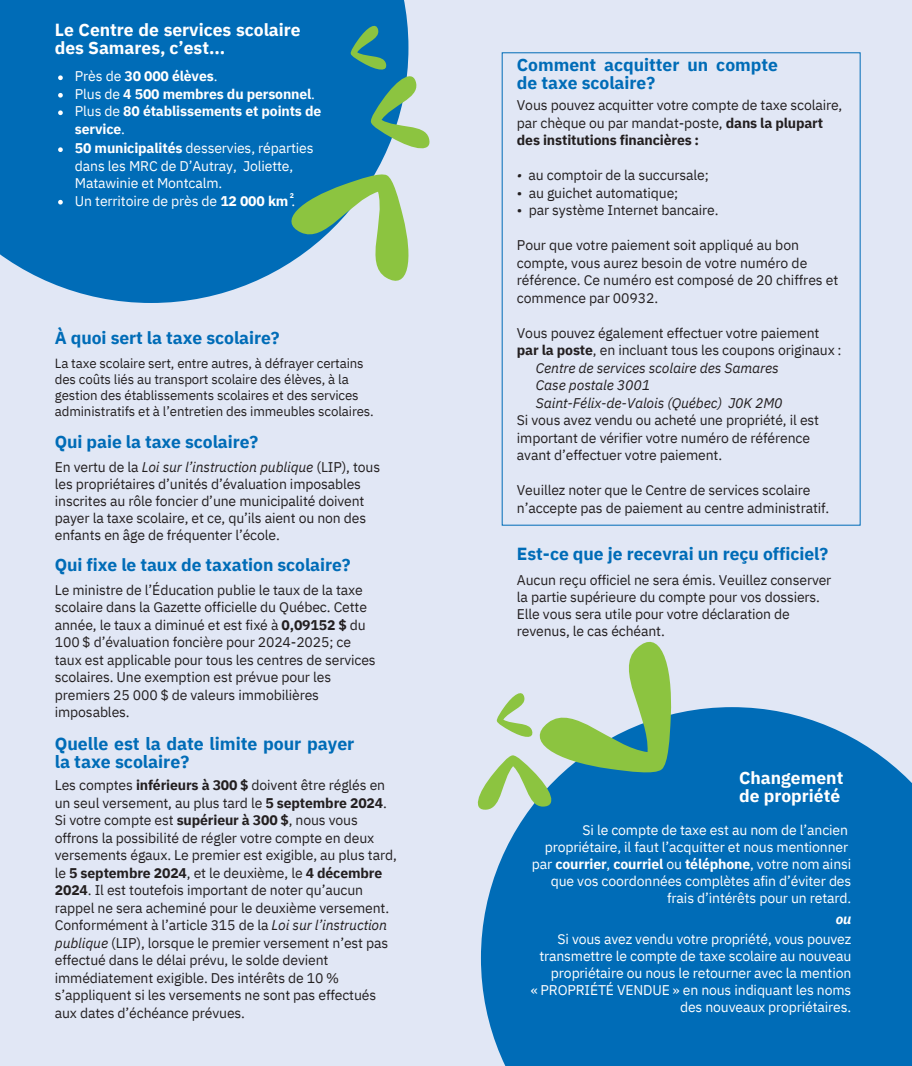
<style>
.page{position:relative;width:912px;height:1066px;background:#fff}
.page>*{position:absolute;margin:0;border:0;box-sizing:border-box;transform-origin:0 0}
.t1{font:700 17.68px/18.6px "IBM Plex Sans";letter-spacing:-.005em;color:#006cb7}
.t2{font:700 17.5px/18.4px "IBM Plex Sans";letter-spacing:-.005em;color:#006cb7}
.t3{font:700 17.5px/18.4px "IBM Plex Sans";color:#fff}
.t4{font:14px/17.5px "IBM Plex Sans";letter-spacing:-.01em;color:#231f20}
.t5{font:14px/17.2px "IBM Plex Sans";letter-spacing:-.01em;color:#fff;text-align:right}
.t6{font:700 14px/17.5px "IBM Plex Sans";letter-spacing:-.01em;color:#fff}
.t7{font:italic 14px "IBM Plex Sans";letter-spacing:-.01em;color:#231f20}
.t8{font:13.3px/16.1px "IBM Plex Sans";letter-spacing:-.01em;color:#231f20}
.t9{font:700 7px "IBM Plex Sans";color:#fff}
.s1{font-weight:400}
.s2{font-weight:700}
.s3{font-style:italic}
.s4{font-weight:700;font-style:italic}
</style>
<div class="page">
<div style="left:0;top:0;width:911px;height:1066px;background:#e1e7f5"></div>
<div style="left:0;top:0;width:407px;height:303px;background:#006cb7"></div>
<div style="left:481px;top:707px;width:430px;height:359px;background:#006cb7"></div>
<svg style="left:278px;top:172px;width:131px;height:119px"></svg>
<svg style="left:350px;top:21px;width:80px;height:131px"></svg>
<svg style="left:477px;top:641px;width:196px;height:170px"></svg>
<svg style="left:58px;top:75px;width:5px;height:5px"></svg>
<svg style="left:58px;top:93px;width:5px;height:5px"></svg>
<svg style="left:58px;top:110px;width:5px;height:5px"></svg>
<svg style="left:58px;top:147px;width:5px;height:5px"></svg>
<svg style="left:58px;top:200px;width:5px;height:5px"></svg>
<h1 class="t3" style="left:55px;top:20px;width:247px">Le Centre de services scolaire des Samares, c’est...</h1>
<h2 class="t6" style="left:75px;top:67px;width:144px"><span class="s1">Près de</span> 30 000 élèves<span class="s1">.</span></h2>
<h2 class="t6" style="left:75px;top:85px;width:241px"><span class="s1">Plus de</span> 4 500 membres du personnel<span class="s1">.</span></h2>
<h2 class="t6" style="left:75px;top:102px;width:248px"><span class="s1">Plus de</span> 80 établissements et points de service<span class="s1">.</span></h2>
<p class="t5" style="left:75px;top:139px;width:240px;text-align:left"><span class="s2">50 municipalités</span> desservies, réparties dans les MRC de D’Autray, Joliette,<br>Matawinie et Montcalm.</p>
<h3 class="t5" style="left:75px;top:192px;width:222px">Un territoire de près de <span class="s2">12 000 km</span> .</h3>
<p class="t9" style="left:290px;top:191px;width:6px">2</p>
<h1 class="t2" style="left:55px;top:329px;width:226px">À quoi sert la taxe scolaire?</h1>
<p class="t8" style="left:55px;top:355px;width:320px">La taxe scolaire sert, entre autres, à défrayer certains des coûts liés au transport scolaire des élèves, à la gestion des établissements scolaires et des services administratifs et à l’entretien des immeubles scolaires.</p>
<p class="t2" style="left:55px;top:432px;width:205px">Qui paie la taxe scolaire?</p>
<h2 class="t4" style="left:55px;top:458px;width:327px">En vertu de la <span class="s3">Loi sur l’instruction publique</span> (LIP), tous les propriétaires d’unités d’évaluation imposables inscrites au rôle foncier d’une municipalité doivent payer la taxe scolaire, et ce, qu’ils aient ou non des enfants en âge de fréquenter l’école.</h2>
<p class="t2" style="left:55px;top:555px;width:297px">Qui fixe le taux de taxation scolaire?</p>
<p class="t4" style="left:55px;top:580px;width:322px">Le ministre de l’Éducation publie le taux de la taxe scolaire dans la Gazette officielle du Québec. Cette année, le taux a diminué et est fixé à <span class="s2">0,09152 $</span> du 100 $ d’évaluation foncière pour 2024-2025; ce taux est applicable pour tous les centres de services scolaires. Une exemption est prévue pour les premiers 25 000 $ de valeurs immobilières imposables.</p>
<p class="t1" style="left:55px;top:734px;width:301px">Quelle est la date limite pour payer la taxe scolaire?</p>
<p class="t4" style="left:55px;top:776px;width:343px">Les comptes <span class="s2">inférieurs à 300 $</span> doivent être réglés en un seul versement, au plus tard le <span class="s2">5 septembre 2024</span>.<br>Si votre compte est <span class="s2">supérieur à 300 $</span>, nous vous offrons la possibilité de régler votre compte en deux versements égaux. Le premier est exigible, au plus tard, le <span class="s2">5 septembre 2024</span>, et le deuxième, le <span class="s2">4 décembre 2024</span>. Il est toutefois important de noter qu’aucun rappel ne sera acheminé pour le deuxième versement.<br>Conformément à l’article 315 de la <span class="s3">Loi sur l’instruction publique</span> (LIP), lorsque le premier versement n’est pas effectué dans le délai prévu, le solde devient</p>
<h1 class="t4" style="left:55px;top:969px;width:323px">immédiatement exigible. Des intérêts de 10 % s’appliquent si les versements ne sont pas effectués aux dates d’échéance prévues.</h1>
<p class="t2" style="left:516px;top:55px;width:262px">Comment acquitter un compte de taxe scolaire?</p>
<h1 class="t4" style="left:516px;top:96px;width:327px">Vous pouvez acquitter votre compte de taxe scolaire, par chèque ou par mandat-poste, <span class="s2">dans la plupart des institutions financières :</span></h1>
<h2 class="t4" style="left:516px;top:166px;width:193px"><span class="s3">•</span> au comptoir de la succursale;</h2>
<h2 class="t4" style="left:516px;top:184px;width:163px">• au guichet automatique;</h2>
<h2 class="t4" style="left:516px;top:201px;width:203px">• par système Internet bancaire.</h2>
<h1 class="t4" style="left:516px;top:236px;width:323px">Pour que votre paiement soit appliqué au bon compte, vous aurez besoin de votre numéro de référence. Ce numéro est composé de 20 chiffres et commence par 00932.</h1>
<h1 class="t4" style="left:516px;top:324px;width:304px">Vous pouvez également effectuer votre paiement</h1>
<h1 class="t4" style="left:516px;top:341px;width:326px"><span class="s2">par la poste</span>, en incluant tous les coupons originaux :</h1>
<h1 class="t7" style="left:535px;top:358px;width:244px">Centre de services scolaire des Samares</h1>
<h1 class="t7" style="left:535px;top:376px;width:116px">Case postale 3001</h1>
<h1 class="t7" style="left:535px;top:393px;width:248px">Saint-Félix-de-Valois (Québec) J0K 2M0</h1>
<h1 class="t4" style="left:516px;top:411px;width:303px">Si vous avez vendu ou acheté une propriété, il est</h1>
<h2 class="t4" style="left:516px;top:429px;width:294px">important de vérifier votre numéro de référence avant d’effectuer votre paiement.</h2>
<h2 class="t4" style="left:516px;top:481px;width:314px">Veuillez noter que le Centre de services scolaire n’accepte pas de paiement au centre administratif.</h2>
<h2 class="t2" style="left:516px;top:544px;width:313px">Est-ce que je recevrai un reçu officiel?</h2>
<h2 class="t4" style="left:516px;top:571px;width:316px">Aucun reçu officiel ne sera émis. Veuillez conserver la partie supérieure du compte pour vos dossiers.<br>Elle vous sera utile pour votre déclaration de revenus, le cas échéant.</h2>
<h2 class="t3" style="left:739px;top:768px;width:106px">Changement de propriété</h2>
<h1 class="t5" style="left:532px;top:821px;width:321px">Si le compte de taxe est au nom de l’ancien propriétaire, il faut l’acquitter et nous mentionner par <span class="s2">courrier</span>, <span class="s2">courriel</span> ou <span class="s2">téléphone</span>, votre nom ainsi que vos coordonnées complètes afin d’éviter des frais d’intérêts pour un retard.</h1>
<h1 class="t5" style="left:557px;top:909px;width:295px;line-height:19.8px"><span class="s4">ou<br></span>Si vous avez vendu votre propriété, vous pouvez</h1>
<h1 class="t5" style="left:530px;top:947px;width:322px">transmettre le compte de taxe scolaire au nouveau propriétaire ou nous le retourner avec la mention<br>« PROPRIÉTÉ VENDUE » en nous indiquant les noms</h1>
<h2 class="t5" style="left:679px;top:998px;width:173px">des nouveaux propriétaires.</h2>
</div>
